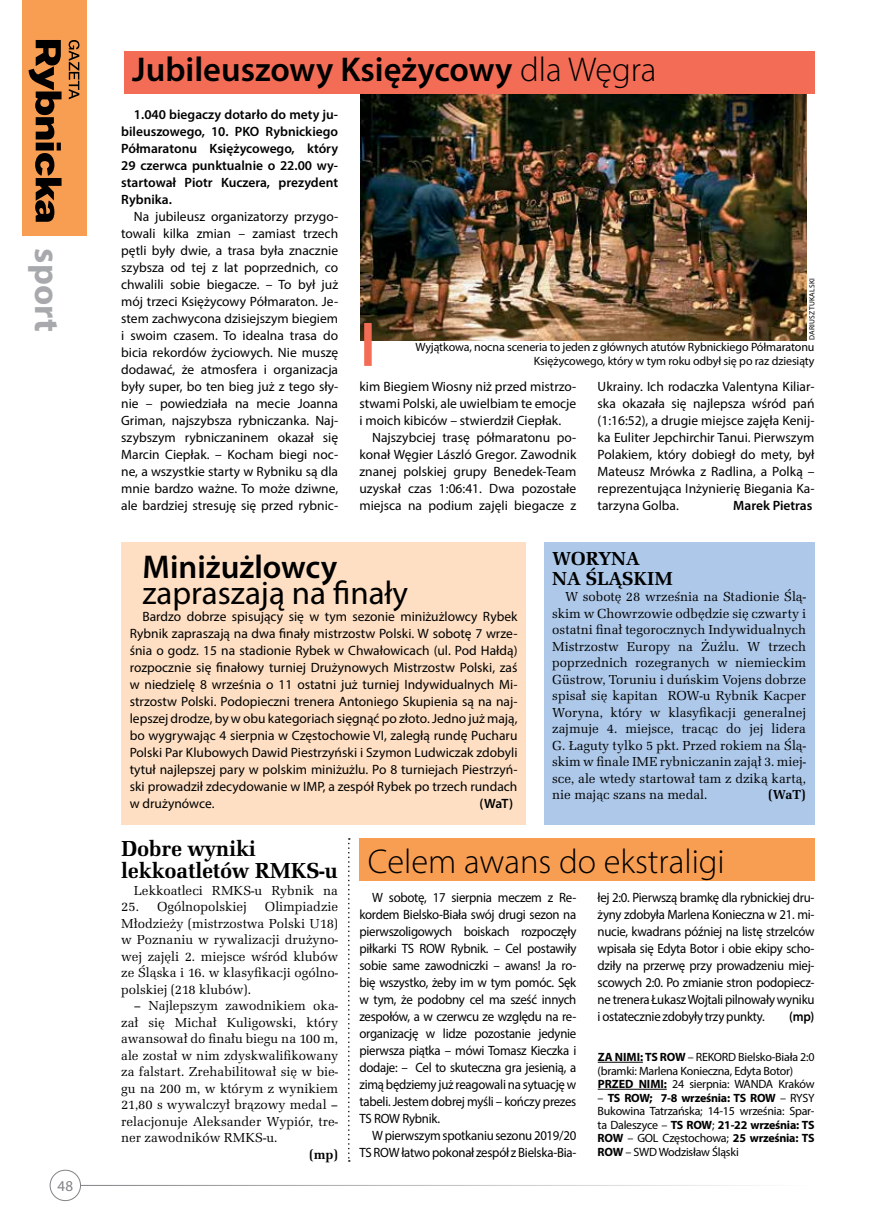
<style>
.page{position:relative;width:872px;height:1212px;background:#fff}
.page>*{position:absolute;margin:0;border:0;box-sizing:border-box;transform-origin:0 0}
.t1{font:700 35.1px "Myriad Pro";color:#a7a9ac}
.t2{font:600 34.5px "Myriad Pro";color:#000}
.t3{font:300 34.5px "Myriad Pro";color:#000}
.t4{font:33px "Myriad Pro";color:#000}
.t5{font:600 33px "Myriad Pro";color:#000}
.t6{font:700 22.5px/22.5px "URW Latino TOT";letter-spacing:-.01em;color:#000}
.t7{font:700 19.5px/19.5px "URW Latino TOT";color:#000}
.t8{font:15px "Myriad Pro";color:#808285}
.t9{font:13.5px/17px "Myriad Pro";color:#000;text-align:justify}
.t10{font:13.5px/16.5px "URW Latino TOT";color:#000;text-align:justify}
.t11{font:13.5px/17px "Myriad Pro";color:#000;text-align:justify;scale:.95 1}
.t12{font:600 13.5px/17px "Myriad Pro";color:#000;text-align:justify}
.t13{font:13.5px/17px "Myriad Pro";letter-spacing:-.02em;color:#000;text-align:right;scale:.95 1}
.t14{font:700 13.5px "URW Latino TOT";color:#000}
.t15{font:600 13.5px "Myriad Pro";color:#000;scale:.95 1}
.t16{font:12px/13.5px "Myriad Pro";letter-spacing:-.015em;color:#000}
.t17{font:7.5px "Myriad Pro";letter-spacing:.02em;color:#000}
.s1{font-weight:300}
.s2{font-weight:700}
</style>
<div class="page">
<div style="left:22px;top:0;width:64px;height:236px;background:#f89e53"></div>
<svg style="left:69px;top:40px;width:10px;height:59px"></svg>
<svg style="left:29px;top:40px;width:33px;height:182px"></svg>
<div style="left:121px;top:542px;width:405px;height:282px;background:#fedfc3"></div>
<div style="left:544px;top:542px;width:270px;height:282px;background:#adc8e9"></div>
<img style="left:360px;top:94px;width:447px;height:246px">
<div style="left:124px;top:51px;width:690px;height:43px;background:#f36c55"></div>
<svg style="left:348px;top:838px;width:2px;height:324px"></svg>
<div style="left:359px;top:838px;width:455px;height:43px;background:#f89e53"></div>
<hr style="left:598px;top:1062px;width:45px;height:1px;background:#000">
<hr style="left:598px;top:1089px;width:68px;height:1px;background:#000">
<div style="left:364px;top:323px;width:8px;height:43px;background:#f36c55"></div>
<div style="left:50px;top:1170px;width:31px;height:31px;border:1px solid #808285;border-radius:50%"></div>
<hr style="left:81px;top:1185px;width:733px;height:1px;background:#808285">
<h1 class="t1" style="left:70px;top:248px;width:85px;rotate:90deg">sport</h1>
<p class="t8" style="left:57px;top:1177px;width:17px">48</p>
<h2 class="t2" style="left:132px;top:47px;width:526px">Jubileuszowy Księżycowy <span class="s1">dla Węgra</span></h2>
<p class="t12" style="left:121px;top:106px;width:218px;text-indent:13px">1.040 biegaczy dotarło do mety ju&shy;bileuszowego, 10. PKO Rybnickiego Półmaratonu Księżycowego, który 29 czerwca punktualnie o 22.00 wy&shy;startował Piotr Kuczera, prezydent Rybnika.</p>
<p class="t9" style="left:121px;top:208px;width:218px;text-indent:13px">Na jubileusz organizatorzy przygo&shy;towali kilka zmian – zamiast trzech pętli były dwie, a trasa była znacznie szybsza od tej z lat poprzednich, co chwalili sobie biegacze. – To był już mój trzeci Księżycowy Półmaraton. Je&shy;stem zachwycona dzisiejszym biegiem i swoim czasem. To idealna trasa do bicia rekordów życiowych. Nie muszę dodawać, że atmosfera i organizacja były super, bo ten bieg już z tego sły&shy;nie – powiedziała na mecie Joanna Griman, najszybsza rybniczanka. Naj&shy;szybszym rybniczaninem okazał się Marcin Ciepłak. – Kocham biegi noc&shy;ne, a wszystkie starty w Rybniku są dla mnie bardzo ważne. To może dziwne, ale bardziej stresuję się przed rybnic-</p>
<p class="t17" style="left:807px;top:340px;width:63px;rotate:-90deg">DARIUSZ TUKALSKI</p>
<p class="t16" style="left:415px;top:340px;width:401px;text-align:right">Wyjątkowa, nocna sceneria to jeden z głównych atutów Rybnickiego Półmaratonu<br>Księżycowego, który w tym roku odbył się po raz dziesiąty</p>
<p class="t9" style="left:359px;top:378px;width:218px">kim Biegiem Wiosny niż przed mistrzo&shy;stwami Polski, ale uwielbiam te emocje i moich kibiców – stwierdził Ciepłak.</p>
<p class="t9" style="left:359px;top:429px;width:218px;text-indent:13px">Najszybciej trasę półmaratonu po&shy;konał Węgier László Gregor. Zawodnik znanej polskiej grupy Benedek-Team uzyskał czas 1:06:41. Dwa pozostałe miejsca na podium zajęli biegacze z</p>
<p class="t9" style="left:597px;top:378px;width:218px">Ukrainy. Ich rodaczka Valentyna Kiliar&shy;ska okazała się najlepsza wśród pań (1:16:52), a drugie miejsce zajęła Kenij&shy;ka Euliter Jepchirchir Tanui. Pierwszym Polakiem, który dobiegł do mety, był Mateusz Mrówka z Radlina, a Polką – reprezentująca Inżynierię Biegania Ka&shy;tarzyna Golba.</p>
<p class="t12" style="left:733px;top:497px;width:81px">Marek Pietras</p>
<h3 class="t5" style="left:142px;top:546px;width:196px">Miniżużlowcy</h3>
<h3 class="t4" style="left:142px;top:572px;width:267px">zapraszają na finały</h3>
<p class="t9" style="left:130px;top:608px;width:389px;text-indent:13px">Bardzo dobrze spisujący się w tym sezonie miniżużlowcy Rybek Rybnik zapraszają na dwa finały mistrzostw Polski. W sobotę 7 wrze&shy;śnia o godz. 15 na stadionie Rybek w Chwałowicach (ul. Pod Hałdą) rozpocznie się finałowy turniej Drużynowych Mistrzostw Polski, zaś w niedzielę 8 września o 11 ostatni już turniej Indywidualnych Mi&shy;strzostw Polski. Podopieczni trenera Antoniego Skupienia są na naj&shy;lepszej drodze, by w obu kategoriach sięgnąć po złoto. Jedno już mają, bo wygrywając 4 sierpnia w Częstochowie VI, zaległą rundę Pucharu Polski Par Klubowych Dawid Piestrzyński i Szymon Ludwiczak zdobyli tytuł najlepszej pary w polskim miniżużlu. Po 8 turniejach Piestrzyń&shy;ski prowadził zdecydowanie w IMP, a zespół Rybek po trzech rundach w drużynówce.</p>
<p class="t12" style="left:479px;top:795px;width:35px">(WaT)</p>
<h3 class="t7" style="left:552px;top:549px;width:122px">WORYNA<br>NA ŚLĄSKIM</h3>
<p class="t10" style="left:552px;top:589px;width:255px;text-indent:13px">W sobotę 28 września na Stadionie Ślą&shy;skim w Chowrzowie odbędzie się czwarty i ostatni finał tegorocznych Indywidualnych Mistrzostw Europy na Żużlu. W trzech poprzednich rozegranych w niemieckim Güstrow, Toruniu i duńskim Vojens dobrze spisał się kapitan ROW-u Rybnik Kacper Woryna, który w klasyfikacji generalnej zajmuje 4. miejsce, tracąc do jej lidera G. Łaguty tylko 5 pkt. Przed rokiem na Ślą&shy;skim w finale IME rybniczanin zajął 3. miej&shy;sce, ale wtedy startował tam z dziką kartą, nie mając szans na medal.</p>
<p class="t14" style="left:768px;top:786px;width:39px">(WaT)</p>
<h3 class="t6" style="left:121px;top:837px;width:218px">Dobre wyniki lekkoatletów RMKS-u</h3>
<p class="t10" style="left:134px;top:882px;width:206px">Lekkoatleci RMKS-u Rybnik na</p>
<p class="t10" style="left:121px;top:898px;width:127px">25. Ogólnopolskiej</p>
<p class="t10" style="left:121px;top:898px;width:218px;text-indent:144px">Olimpiadzie Młodzieży (mistrzostwa Polski U18) w Poznaniu w rywalizacji drużyno&shy;wej zajęli 2. miejsce wśród klubów ze Śląska i 16. w klasyfikacji ogólno&shy;polskiej (218 klubów).</p>
<p class="t10" style="left:121px;top:997px;width:218px;text-indent:13px">– Najlepszym zawodnikiem oka&shy;zał się Michał Kuligowski, który awansował do finału biegu na 100 m, ale został w nim zdyskwalifikowany za falstart. Zrehabilitował się w bie&shy;gu na 200 m, w którym z wynikiem 21,80 s wywalczył brązowy medal – relacjonuje Aleksander Wypiór, tre&shy;ner zawodników RMKS-u.</p>
<p class="t14" style="left:309px;top:1146px;width:30px">(mp)</p>
<h2 class="t3" style="left:368px;top:840px;width:358px">Celem awans do ekstraligi</h2>
<p class="t11" style="left:359px;top:888px;width:230px;text-indent:13px">W sobotę, 17 sierpnia meczem z Re&shy;kordem Bielsko-Biała swój drugi sezon na pierwszoligowych boiskach rozpoczęły piłkarki TS ROW Rybnik. – Cel postawiły sobie same zawodniczki – awans! Ja ro&shy;bię wszystko, żeby im w tym pomóc. Sęk w tym, że podobny cel ma sześć innych zespołów, a w czerwcu ze względu na re&shy;organizację w lidze pozostanie jedynie pierwsza piątka – mówi Tomasz Kieczka i dodaje: – Cel to skuteczna gra jesienią, a zimą będziemy już reagowali na sytuację w tabeli. Jestem dobrej myśli – kończy prezes TS ROW Rybnik.</p>
<p class="t13" style="left:359px;top:1126px;width:230px">W pierwszym spotkaniu sezonu 2019/20<br>TS ROW łatwo pokonał zespół z Bielska-Bia-</p>
<p class="t11" style="left:597px;top:888px;width:230px">łej 2:0. Pierwszą bramkę dla rybnickiej dru&shy;żyny zdobyła Marlena Konieczna w 21. mi&shy;nucie, kwadrans później na listę strzelców wpisała się Edyta Botor i obie ekipy scho&shy;dziły na przerwę przy prowadzeniu miej&shy;scowych 2:0. Po zmianie stron podopiecz&shy;ne trenera Łukasz Wojtali pilnowały wyniku i ostatecznie zdobyły trzy punkty.</p>
<p class="t15" style="left:789px;top:1007px;width:28px">(mp)</p>
<p class="t16" style="left:597px;top:1050px;width:218px"><span class="s2">ZA NIMI: TS ROW</span> – REKORD Bielsko-Biała 2:0 (bramki: Marlena Konieczna, Edyta Botor)<br><span class="s2">PRZED NIMI:</span> 24 sierpnia: WANDA Kraków</p>
<p class="t16" style="left:597px;top:1090px;width:218px;text-align:justify">– <span class="s2">TS ROW; 7-8 września: TS ROW</span> – RYSY Bukowina Tatrzańska; 14-15 września: Spar&shy;ta Daleszyce – <span class="s2">TS ROW</span>; <span class="s2">21-22 września: TS ROW</span> – GOL Częstochowa; <span class="s2">25 września: TS ROW</span> – SWD Wodzisław Śląski</p>
</div>
